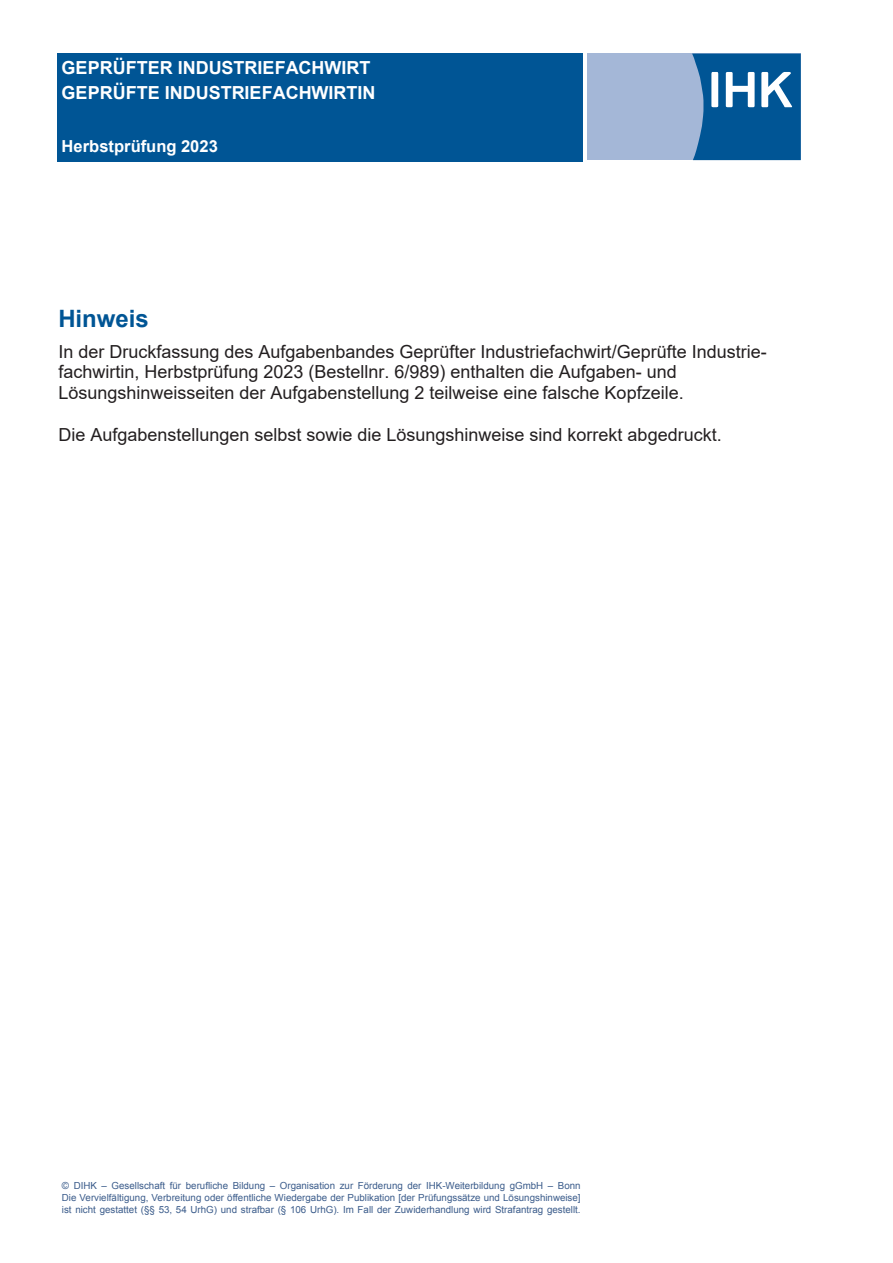
<style>
.page{position:relative;width:893px;height:1263px;background:#fff}
.page>*{position:absolute;margin:0;border:0;box-sizing:border-box;transform-origin:0 0}
.t1{font:700 24px "Arial";color:#005595}
.t2{font:18px/20.7px "Arial";color:#231f20}
.t3{font:700 18px/24.5px "Arial";color:#fff}
.t4{font:700 16.5px "Arial";color:#fff}
.t5{font:9.75px/11.7px "Arial";color:#3b5c8b;text-align:justify}
</style>
<div class="page">
<div style="left:57px;top:53px;width:526px;height:26px;background:#005595"></div>
<div style="left:57px;top:79px;width:526px;height:26px;background:#005595"></div>
<div style="left:57px;top:105px;width:526px;height:26px;background:#005595"></div>
<div style="left:57px;top:131px;width:526px;height:30px;background:#005595"></div>
<div style="left:588px;top:54px;width:213px;height:106px;background:#a4b7d7"></div>
<svg style="left:692px;top:54px;width:109px;height:106px;background:#2970a6"></svg>
<h2 class="t3" style="left:62px;top:56px;width:315px">GEPRÜFTER INDUSTRIEFACHWIRT<br>GEPRÜFTE INDUSTRIEFACHWIRTIN</h2>
<h3 class="t4" style="left:62px;top:135px;width:158px">Herbstprüfung 2023</h3>
<h1 class="t1" style="left:58px;top:302px;width:92px">Hinweis</h1>
<p class="t2" style="left:58px;top:341px;width:710px">In der Druckfassung des Aufgabenbandes Geprüfter Industriefachwirt/Geprüfte Industrie&shy;fachwirtin, Herbstprüfung 2023 (Bestellnr. 6/989) enthalten die Aufgaben- und<br>Lösungshinweisseiten der Aufgabenstellung 2 teilweise eine falsche Kopfzeile.</p>
<h2 class="t2" style="left:58px;top:424px;width:665px">Die Aufgabenstellungen selbst sowie die Lösungshinweise sind korrekt abgedruckt.</h2>
<p class="t5" style="left:62px;top:1180px;width:520px">© DIHK – Gesellschaft für berufliche Bildung – Organisation zur Förderung der IHK-Weiterbildung gGmbH – Bonn Die Vervielfältigung, Verbreitung oder öffentliche Wiedergabe der Publikation [der Prüfungssätze und Lösungshinweise] ist nicht gestattet (§§ 53, 54 UrhG) und strafbar (§ 106 UrhG). Im Fall der Zuwiderhandlung wird Strafantrag gestellt.</p>
</div>
